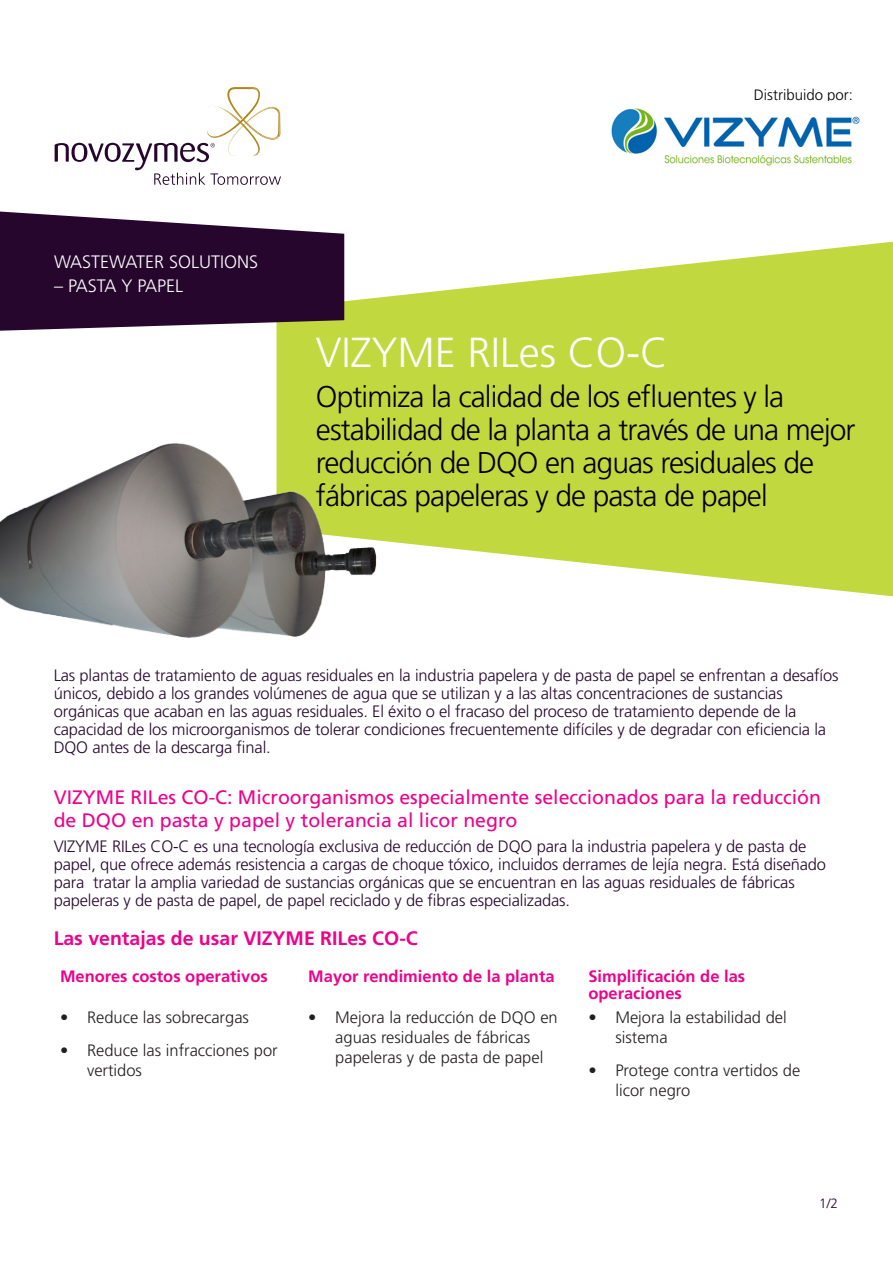
<style>
.page{position:relative;width:893px;height:1263px;background:#fff}
.page>*{position:absolute;margin:0;border:0;box-sizing:border-box;transform-origin:0 0}
.t1{font:300 42px "Frutiger";color:#fff}
.t2{font:300 30px/33px "Frutiger";letter-spacing:-.03em;color:#000}
.t3{font:19.5px/23.4px "Frutiger";color:#ed028c}
.t4{font:700 19.5px "Frutiger";color:#ed028c}
.t5{font:300 18px "Frutiger";color:#fff}
.t6{font:300 16.5px/18px "Frutiger";letter-spacing:-.01em;color:#26062d}
.t7{font:300 16.5px/19.8px "Frutiger";color:#231f20}
.t8{font:700 16.5px/16.5px "Frutiger";color:#ed028c}
.t9{font:300 15px "Frutiger";color:#000}
.t10{font:300 13.5px "Frutiger";color:#26062d}
</style>
<div class="page">
<svg style="left:276px;top:242px;width:617px;height:354px;fill:#c2d83f"></svg>
<svg style="left:0;top:212px;width:344px;height:119px;background:#422746"></svg>
<img style="left:0;top:432px;width:381px;height:206px">
<svg style="left:55px;top:87px;width:226px;height:98px"></svg>
<img style="left:611px;top:108px;width:249px;height:58px">
<p class="t9" style="left:754px;top:86px;width:101px">Distribuido por:</p>
<p class="t5" style="left:54px;top:251px;width:206px">WASTEWATER SOLUTIONS</p>
<p class="t5" style="left:54px;top:275px;width:131px">– PASTA Y PAPEL</p>
<p class="t1" style="left:316px;top:329px;width:354px">VIZYME RILes CO-C</p>
<p class="t2" style="left:316px;top:381px;width:541px">Optimiza la calidad de los efluentes y la estabilidad de la planta a través de una mejor reducción de DQO en aguas residuales de fábricas papeleras y de pasta de papel</p>
<p class="t6" style="left:54px;top:667px;width:786px">Las plantas de tratamiento de aguas residuales en la industria papelera y de pasta de papel se enfrentan a desafíos únicos, debido a los grandes volúmenes de agua que se utilizan y a las altas concentraciones de sustancias orgánicas que acaban en las aguas residuales. El éxito o el fracaso del proceso de tratamiento depende de la capacidad de los microorganismos de tolerar condiciones frecuentemente difíciles y de degradar con eficiencia la DQO antes de la descarga final.</p>
<p class="t3" style="left:54px;top:785px;width:769px">VIZYME RILes CO-C: Microorganismos especialmente seleccionados para la reducción de DQO en pasta y papel y tolerancia al licor negro</p>
<p class="t6" style="left:54px;top:837px;width:774px">VIZYME RILes CO-C es una tecnología exclusiva de reducción de DQO para la industria papelera y de pasta de papel, que ofrece además resistencia a cargas de choque tóxico, incluidos derrames de lejía negra. Está diseñado para tratar la amplia variedad de sustancias orgánicas que se encuentran en las aguas residuales de fábricas papeleras y de pasta de papel, de papel reciclado y de fibras especializadas.</p>
<p class="t4" style="left:54px;top:926px;width:366px">Las ventajas de usar VIZYME RILes CO-C</p>
<p class="t8" style="left:60px;top:968px;width:209px">Menores costos operativos</p>
<p class="t8" style="left:308px;top:968px;width:248px">Mayor rendimiento de la planta</p>
<p class="t8" style="left:588px;top:968px;width:158px">Simplificación de las operaciones</p>
<p class="t7" style="left:60px;top:1008px;width:190px">• Reduce las sobrecargas</p>
<p class="t7" style="left:87px;top:1041px;width:192px;text-indent:-27px">• Reduce las infracciones por vertidos</p>
<p class="t7" style="left:335px;top:1008px;width:224px;text-indent:-27px">• Mejora la reducción de DQO en aguas residuales de fábricas papeleras y de pasta de papel</p>
<p class="t7" style="left:615px;top:1008px;width:173px;text-indent:-27px">• Mejora la estabilidad del sistema</p>
<p class="t7" style="left:615px;top:1061px;width:186px;text-indent:-27px">• Protege contra vertidos de licor negro</p>
<p class="t10" style="left:819px;top:1195px;width:20px">1/2</p>
</div>
